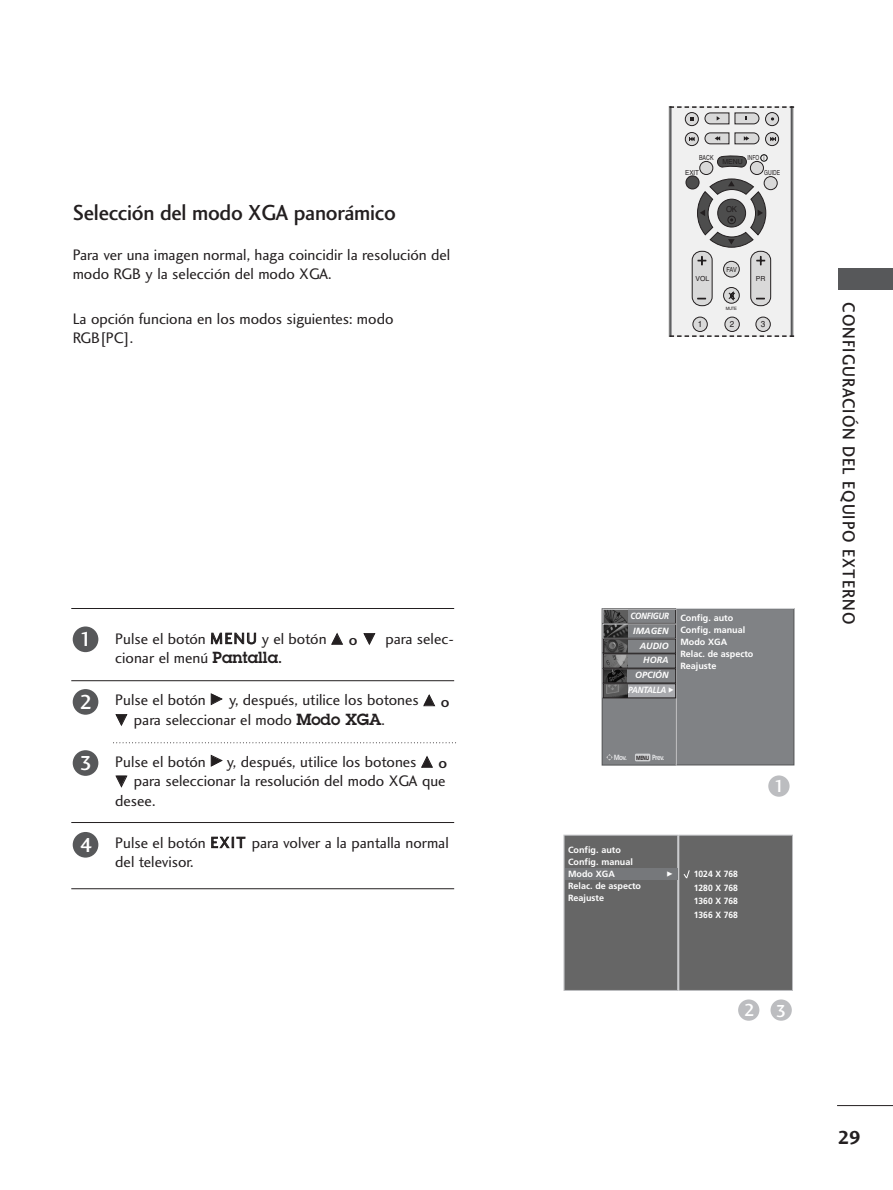
<style>
.page{position:relative;width:893px;height:1190px;background:#fff}
.page>*{position:absolute;margin:0;border:0;box-sizing:border-box;transform-origin:0 0}
.t1{font:22.5px "Charlotte Sans Medium Plain";letter-spacing:-.01em;color:#231f20;scale:.95 1}
.t2{font:21px "Charlotte Sans Medium Plain";color:#fff}
.t3{font:19.5px "Charlotte Sans Bold Plain";color:#231f20}
.t4{font:18px "Charlotte Sans Medium Plain";letter-spacing:.06em;color:#231f20;scale:.9 1}
.t5{font:18px "Charlotte Sans Medium Plain";color:#fff}
.t6{font:15.75px/19.5px "Charlotte Sans Book Plain";color:#231f20}
.t7{font:700 9px/12px "Frutiger";color:#fff}
.t8{font:700 9px/13.5px "Frutiger";color:#fff;text-align:justify;scale:.95 1}
.t9{font:italic 700 9px/14.9px "Frutiger";color:#fff;text-align:right}
.t10{font:italic 700 9px/14.9px "Frutiger";letter-spacing:-.03em;color:#fff;text-align:center;scale:.9 1}
.t11{font:8.7px "Helvetica";color:#231f20;scale:.94 1}
.t12{font:8.25px "Helvetica";color:#231f20;scale:.94 1}
.t13{font:700 7.5px "Frutiger";letter-spacing:-.085em;color:#e6e7e9;scale:.85 1}
.t14{font:6.9px "Helvetica";color:#231f20}
.t15{font:6.9px "Helvetica";color:#231f20;scale:.73 1}
.t16{font:6.9px "Helvetica";color:#231f20;scale:.71 1}
.t17{font:6.9px "Helvetica";color:#231f20;scale:.92 1}
.t18{font:6.9px "Helvetica";color:#231f20;scale:.77 1}
.t19{font:6.9px "Helvetica";color:#231f20;scale:.83 1}
.t20{font:6px "FZDING33";color:#fff}
.t21{font:4.5px "Helvetica";color:#231f20;scale:.94 1}
.s1{font-family:"FZDING33";font-size:12px}
.s2{font-family:"Charlotte Sans Medium Plain"}
.s3{font-family:"Lubalin Graph";font-weight:600}
.s4{font-family:"Manual One";font-weight:400;font-style:normal;font-size:7.5px;color:#808285}
.s5{font-family:"FZDING33";font-weight:400;font-style:normal;font-size:6px}
.s6{font-size:6px;color:#231f20}
</style>
<div class="page">
<hr style="left:837px;top:1105px;width:55px;height:1px;background:#231f20">
<div style="left:564px;top:835px;width:114px;height:155px;background:#666;border:1px solid #bcbdc0"></div>
<div style="left:678px;top:835px;width:114px;height:155px;background:#666;border:1px solid #bcbdc0"></div>
<div style="left:565px;top:868px;width:112px;height:11px;background:#76787b"></div>
<svg style="left:683px;top:870px;width:7px;height:9px"></svg>
<div style="left:768px;top:775px;width:21px;height:21px;background:#bcbdc0;border-radius:50%"></div>
<hr style="left:71px;top:608px;width:383px;height:1px;background:#231f20">
<hr style="left:71px;top:680px;width:383px;height:1px;background:#231f20">
<hr style="left:71px;top:822px;width:383px;height:1px;background:#231f20">
<hr style="left:71px;top:888px;width:383px;height:1px;background:#231f20">
<svg style="left:113px;top:742px;width:343px;height:1px"></svg>
<div style="left:73px;top:626px;width:25px;height:26px;background:#57585a;border-radius:50%"></div>
<div style="left:73px;top:689px;width:25px;height:25px;background:#57585a;border-radius:50%"></div>
<div style="left:73px;top:750px;width:25px;height:26px;background:#57585a;border-radius:50%"></div>
<div style="left:73px;top:832px;width:25px;height:25px;background:#57585a;border-radius:50%"></div>
<div style="left:602px;top:609px;width:73px;height:155px;background:#808285"></div>
<div style="left:601px;top:608px;width:75px;height:157px;border:1px solid #57585a"></div>
<div style="left:676px;top:609px;width:117px;height:155px;background:#808285"></div>
<div style="left:675px;top:608px;width:119px;height:157px;border:1px solid #57585a"></div>
<hr style="left:676px;top:608px;width:118px;height:1px;background:#d1d2d4">
<hr style="left:675px;top:608px;width:1px;height:157px;background:#d1d2d4">
<img style="left:603px;top:610px;width:24px;height:71px">
<div style="left:603px;top:624px;width:73px;height:14px;border:1px solid #231f20"></div>
<hr style="left:603px;top:623px;width:73px;height:1px;background:#d1d2d4">
<svg style="left:605px;top:685px;width:69px;height:11px"></svg>
<svg style="left:602px;top:608px;width:1px;height:89px"></svg>
<div style="left:635px;top:753px;width:15px;height:8px;background:#d1d2d4"></div>
<svg style="left:606px;top:754px;width:6px;height:6px"></svg>
<hr style="left:603px;top:609px;width:73px;height:1px;background:#d1d2d4">
<div style="left:603px;top:638px;width:73px;height:15px;border:1px solid #231f20"></div>
<div style="left:603px;top:653px;width:73px;height:15px;border:1px solid #231f20"></div>
<div style="left:603px;top:668px;width:73px;height:15px;border:1px solid #231f20"></div>
<div style="left:603px;top:683px;width:73px;height:15px;border:1px solid #231f20"></div>
<div style="left:770px;top:999px;width:21px;height:21px;background:#bcbdc0;border-radius:50%"></div>
<div style="left:738px;top:999px;width:21px;height:21px;background:#bcbdc0;border-radius:50%"></div>
<svg style="left:668px;top:106px;width:126px;height:231px"></svg>
<div style="left:838px;top:268px;width:54px;height:21px;background:#57585a"></div>
<h1 class="t1" style="left:73px;top:204px;width:342px">Selección del modo XGA panorámico</h1>
<p class="t6" style="left:73px;top:246px;width:379px">Para ver una imagen normal, haga coincidir la resolución del modo RGB y la selección del modo XGA.</p>
<p class="t6" style="left:73px;top:310px;width:322px">La opción funciona en los modos siguientes: modo<br>RGB[PC].</p>
<h2 class="t2" style="left:80px;top:631px;width:14px">1</h2>
<h2 class="t2" style="left:80px;top:693px;width:14px">2</h2>
<h2 class="t2" style="left:80px;top:755px;width:14px">3</h2>
<h2 class="t2" style="left:80px;top:836px;width:14px">4</h2>
<p class="t6" style="left:115px;top:630px;width:340px">Pulse el botón MENU y el botón <span class="s1">D</span> <span class="s2">o</span> <span class="s1">E</span> para selec&shy;cionar el menú <span class="s3">Pantalla</span><span class="s2">.</span></p>
<p class="t6" style="left:115px;top:692px;width:336px">Pulse el botón <span class="s1">G</span> y, después, utilice los botones <span class="s1">D</span> <span class="s2">o<br></span><span class="s1">E</span> para seleccionar el modo <span class="s3">Modo XGA</span>.</p>
<p class="t6" style="left:115px;top:753px;width:333px;text-align:justify">Pulse el botón <span class="s1">G</span> y, después, utilice los botones <span class="s1">D</span> <span class="s2">o </span><span class="s1">E</span> para seleccionar la resolución del modo XGA que desee.</p>
<p class="t6" style="left:115px;top:834px;width:335px">Pulse el botón EXIT para volver a la pantalla normal del televisor.</p>
<p class="t18" style="left:699px;top:155px;width:20px">BACK</p>
<p class="t17" style="left:685px;top:170px;width:17px">EXIT</p>
<p class="t16" style="left:747px;top:155px;width:25px">INFO i</p>
<p class="t14" style="left:722px;top:159px;width:22px">MENU</p>
<p class="t15" style="left:764px;top:170px;width:23px">GUIDE</p>
<p class="t12" style="left:726px;top:206px;width:13px">OK</p>
<p class="t19" style="left:726px;top:267px;width:14px">FAV</p>
<p class="t14" style="left:695px;top:276px;width:15px">VOL</p>
<p class="t14" style="left:756px;top:276px;width:11px">PR</p>
<p class="t21" style="left:725px;top:307px;width:13px">MUTE</p>
<p class="t11" style="left:697px;top:321px;width:6px">1</p>
<p class="t11" style="left:730px;top:321px;width:6px">2</p>
<p class="t11" style="left:760px;top:321px;width:6px">3</p>
<p class="t10" style="left:630px;top:609px;width:50px">CONFIGUR<span class="s4">O<br></span>IMAGEN<span class="s4">O</span></p>
<p class="t7" style="left:680px;top:612px;width:75px">Config. auto<br>Config. manual<br>Modo XGA<br>Relac. de aspecto<br>Reajuste</p>
<p class="t9" style="left:628px;top:638px;width:47px">AUDIO<span class="s4">O<br></span>HORA<span class="s4">O<br></span>OPCIÓN<span class="s4">O<br></span>PANTALLA <span class="s5">G</span></p>
<p class="t13" style="left:613px;top:754px;width:61px">Mov. <span class="s6">MENU</span> Prev.</p>
<p class="t7" style="left:568px;top:844px;width:66px">Config. auto<br>Config. manual<br>Modo XGA</p>
<p class="t7" style="left:568px;top:880px;width:75px">Relac. de aspecto<br>Reajuste</p>
<p class="t8" style="left:693px;top:868px;width:48px">1024 X 768<br>1280 X 768<br>1360 X 768<br>1366 X 768</p>
<p class="t20" style="left:666px;top:871px;width:7px">G</p>
<p class="t5" style="left:774px;top:779px;width:12px">1</p>
<p class="t5" style="left:744px;top:1003px;width:44px">2 3</p>
<p class="t4" style="left:855px;top:302px;width:359px;rotate:90deg">CONFIGURACIÓN DEL EQUIPO EXTERNO</p>
<p class="t3" style="left:837px;top:1129px;width:25px">29</p>
</div>
